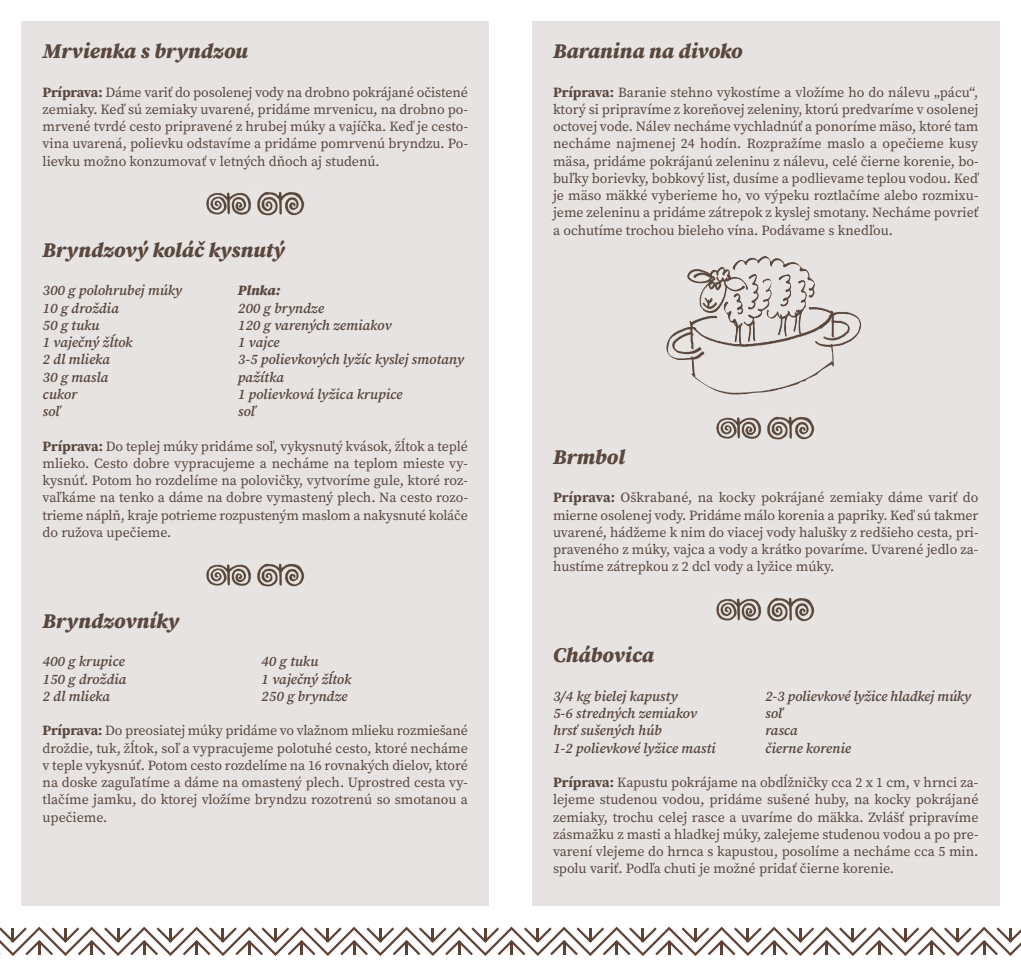
<style>
.page{position:relative;width:1021px;height:978px;background:#fff}
.page>*{position:absolute;margin:0;border:0;box-sizing:border-box;transform-origin:0 0}
.t1{font:italic 900 21px "Source Serif Pro";color:#5a473e}
.t2{font:italic 600 14.25px/17.2px "Source Serif Pro";color:#5a473e}
.t3{font:italic 900 14.25px "Source Serif Pro";letter-spacing:-.005em;color:#5a473e}
.t4{font:13.95px/17.2px "Source Serif Pro";color:#5a473e;text-align:justify}
.s1{font-weight:700;font-size:14.25px}
</style>
<div class="page">
<div style="left:531px;top:21px;width:468px;height:885px;background:#e6e3e2"></div>
<img style="left:716px;top:416px;width:99px;height:24px">
<img style="left:716px;top:597px;width:99px;height:25px">
<div style="left:21px;top:21px;width:468px;height:885px;background:#e6e3e2"></div>
<img style="left:206px;top:191px;width:99px;height:25px">
<img style="left:206px;top:563px;width:99px;height:24px">
<svg style="left:0;top:927px;width:1020px;height:29px"></svg>
<img style="left:683px;top:256px;width:134px;height:86px">
<h1 class="t1" style="left:43px;top:43px;width:207px">Mrvienka s bryndzou</h1>
<p class="t4" style="left:43px;top:85px;width:427px"><span class="s1">Príprava:</span> Dáme variť do posolenej vody na drobno pokrájané očistené zemiaky. Keď sú zemiaky uvarené, pridáme mrvenicu, na drobno po&shy;mrvené tvrdé cesto pripravené z hrubej múky a vajíčka. Keď je cesto&shy;vina uvarená, polievku odstavíme a pridáme pomrvenú bryndzu. Po&shy;lievku možno konzumovať v letných dňoch aj studenú.</p>
<h1 class="t1" style="left:43px;top:242px;width:244px">Bryndzový koláč kysnutý</h1>
<p class="t2" style="left:43px;top:283px;width:141px">300 g polohrubej múky<br>10 g droždia<br>50 g tuku<br>1 vaječný žĺtok<br>2 dl mlieka<br>30 g masla<br>cukor<br>soľ</p>
<p class="t3" style="left:238px;top:285px;width:44px">Plnka:</p>
<p class="t2" style="left:238px;top:300px;width:228px">200 g bryndze<br>120 g varených zemiakov<br>1 vajce<br>3-5 polievkových lyžíc kyslej smotany pažítka<br>1 polievková lyžica krupice<br>soľ</p>
<p class="t4" style="left:43px;top:438px;width:427px"><span class="s1">Príprava:</span> Do teplej múky pridáme soľ, vykysnutý kvások, žĺtok a teplé mlieko. Cesto dobre vypracujeme a necháme na teplom mieste vy&shy;kysnúť. Potom ho rozdelíme na polovičky, vytvoríme gule, ktoré roz&shy;vaľkáme na tenko a dáme na dobre vymastený plech. Na cesto rozo&shy;trieme náplň, kraje potrieme rozpusteným maslom a nakysnuté koláče do ružova upečieme.</p>
<h1 class="t1" style="left:43px;top:613px;width:138px">Bryndzovníky</h1>
<p class="t2" style="left:43px;top:654px;width:85px">400 g krupice<br>150 g droždia<br>2 dl mlieka</p>
<p class="t2" style="left:261px;top:654px;width:91px">40 g tuku<br>1 vaječný žĺtok<br>250 g bryndze</p>
<p class="t4" style="left:43px;top:723px;width:427px"><span class="s1">Príprava:</span> Do preosiatej múky pridáme vo vlažnom mlieku rozmiešané droždie, tuk, žĺtok, soľ a vypracujeme polotuhé cesto, ktoré necháme v teple vykysnúť. Potom cesto rozdelíme na 16 rovnakých dielov, ktoré na doske zaguľatíme a dáme na omastený plech. Uprostred cesta vy&shy;tlačíme jamku, do ktorej vložíme bryndzu rozotrenú so smotanou a upečieme.</p>
<h1 class="t1" style="left:553px;top:43px;width:191px">Baranina na divoko</h1>
<p class="t4" style="left:553px;top:85px;width:427px"><span class="s1">Príprava:</span> Baranie stehno vykostíme a vložíme ho do nálevu „pácu“, ktorý si pripravíme z koreňovej zeleniny, ktorú predvaríme v osolenej octovej vode. Nálev necháme vychladnúť a ponoríme mäso, ktoré tam necháme najmenej 24 hodín. Rozpražíme maslo a opečieme kusy mäsa, pridáme pokrájanú zeleninu z nálevu, celé čierne korenie, bo&shy;buľky borievky, bobkový list, dusíme a podlievame teplou vodou. Keď je mäso mäkké vyberieme ho, vo výpeku roztlačíme alebo rozmixu&shy;jeme zeleninu a pridáme zátrepok z kyslej smotany. Necháme povrieť a ochutíme trochou bieleho vína. Podávame s knedľou.</p>
<h1 class="t1" style="left:553px;top:449px;width:73px">Brmbol</h1>
<p class="t4" style="left:553px;top:490px;width:427px"><span class="s1">Príprava:</span> Oškrabané, na kocky pokrájané zemiaky dáme variť do mierne osolenej vody. Pridáme málo korenia a papriky. Keď sú takmer uvarené, hádžeme k nim do viacej vody halušky z redšieho cesta, pri&shy;praveného z múky, vajca a vody a krátko povaríme. Uvarené jedlo za&shy;hustíme zátrepkou z 2 dcl vody a lyžice múky.</p>
<h1 class="t1" style="left:553px;top:647px;width:102px">Chábovica</h1>
<p class="t2" style="left:553px;top:689px;width:164px">3/4 kg bielej kapusty<br>5-6 stredných zemiakov hrsť sušených húb<br>1-2 polievkové lyžice masti</p>
<p class="t2" style="left:765px;top:689px;width:207px">2-3 polievkové lyžice hladkej múky soľ<br>rasca<br>čierne korenie</p>
<p class="t4" style="left:553px;top:775px;width:427px"><span class="s1">Príprava:</span> Kapustu pokrájame na obdĺžničky cca 2 x 1 cm, v hrnci za&shy;lejeme studenou vodou, pridáme sušené huby, na kocky pokrájané zemiaky, trochu celej rasce a uvaríme do mäkka. Zvlášť pripravíme zásmažku z masti a hladkej múky, zalejeme studenou vodou a po pre&shy;varení vlejeme do hrnca s kapustou, posolíme a necháme cca 5 min. spolu variť. Podľa chuti je možné pridať čierne korenie.</p>
</div>
